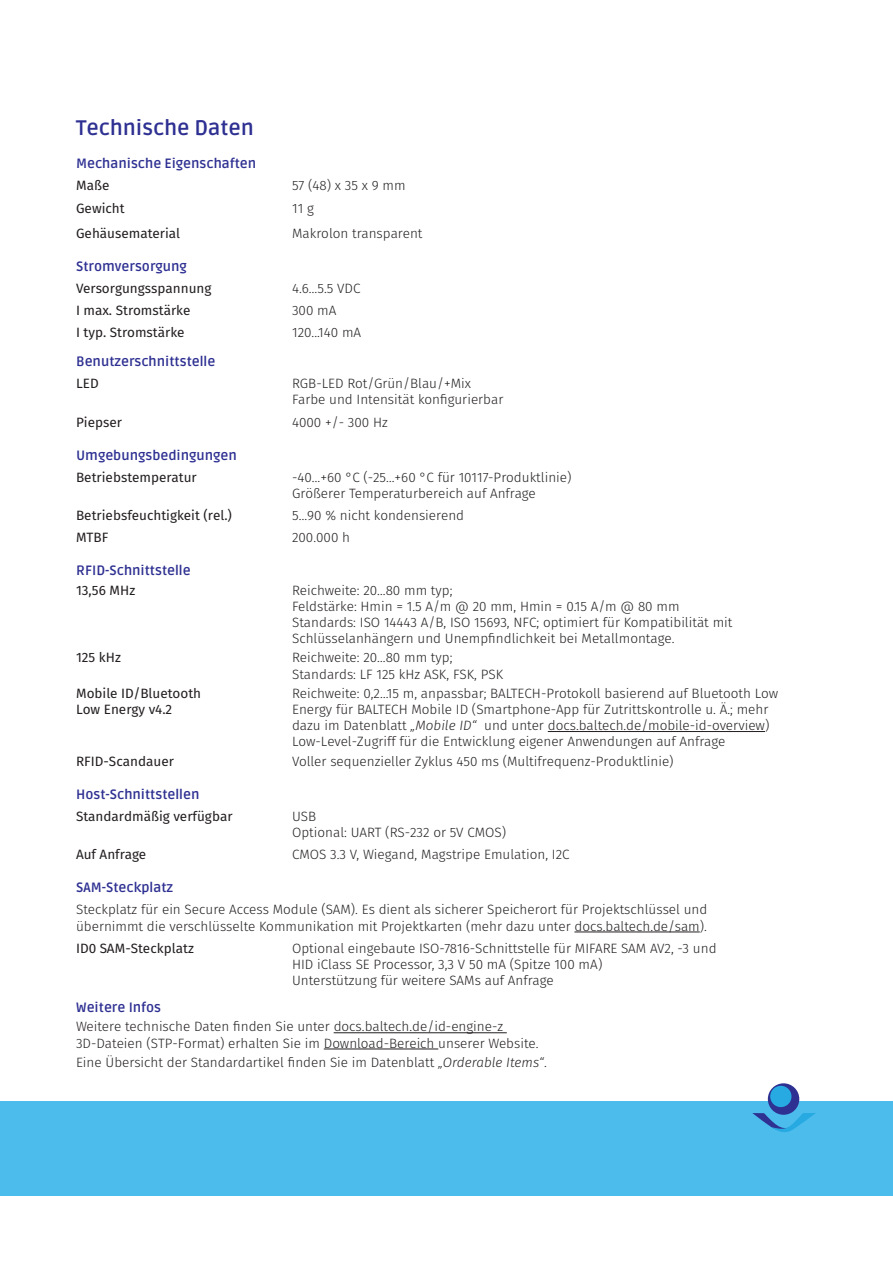
<style>
.page{position:relative;width:893px;height:1263px;background:#fff}
.page>*{position:absolute;margin:0;border:0;box-sizing:border-box;transform-origin:0 0}
.t1{font:700 21px "Ruda";color:#2e3092}
.t2{font:300 13.5px/16.2px "Fira Sans";color:#231f20}
.t3{font:13.5px "Fira Sans";color:#231f20}
.t4{font:700 13.5px "Ruda";color:#2e3092}
.s1{font-style:italic}
</style>
<div class="page">
<hr style="left:548px;top:731px;width:217px;height:1px;background:#231f20">
<hr style="left:574px;top:932px;width:126px;height:1px;background:#231f20">
<hr style="left:334px;top:1032px;width:173px;height:1px;background:#231f20">
<hr style="left:324px;top:1049px;width:114px;height:1px;background:#231f20">
<div style="left:0;top:1101px;width:893px;height:94px;background:#4cbcec"></div>
<div style="left:768px;top:1083px;width:31px;height:32px;background:#2e3092;border-radius:50%"></div>
<svg style="left:752px;top:1113px;width:64px;height:19px"></svg>
<div style="left:770px;top:1086px;width:21px;height:21px;background:#26aae1;border-radius:50%"></div>
<h1 class="t1" style="left:76px;top:116px;width:179px">Technische Daten</h1>
<p class="t4" style="left:76px;top:156px;width:182px">Mechanische Eigenschaften</p>
<p class="t3" style="left:76px;top:175px;width:35px">Maße</p>
<p class="t2" style="left:292px;top:178px;width:115px">57 (48) x 35 x 9 mm</p>
<p class="t3" style="left:76px;top:198px;width:50px">Gewicht</p>
<p class="t2" style="left:292px;top:200px;width:23px">11 g</p>
<p class="t3" style="left:76px;top:223px;width:106px">Gehäusematerial</p>
<p class="t2" style="left:292px;top:225px;width:132px">Makrolon transparent</p>
<p class="t4" style="left:76px;top:259px;width:112px">Stromversorgung</p>
<p class="t3" style="left:76px;top:278px;width:137px">Versorgungsspannung</p>
<p class="t2" style="left:292px;top:280px;width:70px">4.6…5.5 VDC</p>
<p class="t3" style="left:76px;top:300px;width:116px">I max. Stromstärke</p>
<p class="t2" style="left:292px;top:302px;width:46px">300 mA</p>
<p class="t3" style="left:76px;top:322px;width:110px">I typ. Stromstärke</p>
<p class="t2" style="left:292px;top:324px;width:71px">120...140 mA</p>
<p class="t4" style="left:76px;top:354px;width:141px">Benutzerschnittstelle</p>
<p class="t3" style="left:76px;top:373px;width:24px">LED</p>
<p class="t2" style="left:292px;top:375px;width:213px">RGB-LED Rot/Grün/Blau/+Mix<br>Farbe und Intensität konfigurierbar</p>
<p class="t3" style="left:76px;top:412px;width:48px">Piepser</p>
<p class="t2" style="left:292px;top:414px;width:97px">4000 +/- 300 Hz</p>
<p class="t4" style="left:76px;top:447px;width:162px">Umgebungsbedingungen</p>
<p class="t3" style="left:76px;top:467px;width:122px">Betriebstemperatur</p>
<p class="t2" style="left:292px;top:469px;width:281px">-40…+60 °C (-25…+60 °C für 10117-Produktlinie)<br>Größerer Temperaturbereich auf Anfrage</p>
<p class="t3" style="left:76px;top:505px;width:157px">Betriebsfeuchtigkeit (rel.)</p>
<p class="t2" style="left:292px;top:507px;width:174px">5…90 % nicht kondensierend</p>
<p class="t3" style="left:76px;top:527px;width:34px">MTBF</p>
<p class="t2" style="left:292px;top:529px;width:60px">200.000 h</p>
<p class="t4" style="left:76px;top:563px;width:116px">RFID-Schnittstelle</p>
<p class="t3" style="left:76px;top:580px;width:61px">13,56 MHz</p>
<p class="t2" style="left:292px;top:582px;width:442px">Reichweite: 20…80 mm typ;<br>Feldstärke: Hmin = 1.5 A/m @ 20 mm, Hmin = 0.15 A/m @ 80 mm Standards: ISO 14443 A/B, ISO 15693, NFC; optimiert für Kompatibilität mit Schlüsselanhängern und Unempfindlichkeit bei Metallmontage.</p>
<p class="t3" style="left:76px;top:647px;width:46px">125 kHz</p>
<p class="t2" style="left:292px;top:649px;width:212px">Reichweite: 20…80 mm typ;<br>Standards: LF 125 kHz ASK, FSK, PSK</p>
<p class="t3" style="left:76px;top:683px;width:127px">Mobile ID/Bluetooth</p>
<p class="t2" style="left:292px;top:685px;width:488px">Reichweite: 0,2…15 m, anpassbar; BALTECH-Protokoll basierend auf Bluetooth Low</p>
<p class="t3" style="left:76px;top:699px;width:98px">Low Energy v4.2</p>
<p class="t2" style="left:292px;top:701px;width:479px;text-align:justify">Energy für BALTECH Mobile ID (Smartphone-App für Zutrittskontrolle u. Ä.; mehr dazu im Datenblatt <span class="s1">„Mobile ID“</span> und unter docs.baltech.de/mobile-id-overview)<br>Low-Level-Zugriff für die Entwicklung eigener Anwendungen auf Anfrage</p>
<p class="t3" style="left:76px;top:751px;width:99px">RFID-Scandauer</p>
<p class="t2" style="left:292px;top:753px;width:383px">Voller sequenzieller Zyklus 450 ms (Multifrequenz-Produktlinie)</p>
<p class="t4" style="left:76px;top:786px;width:125px">Host-Schnittstellen</p>
<p class="t3" style="left:76px;top:806px;width:158px">Standardmäßig verfügbar</p>
<p class="t2" style="left:292px;top:808px;width:216px">USB<br>Optional: UART (RS-232 or 5V CMOS)</p>
<p class="t3" style="left:76px;top:844px;width:72px">Auf Anfrage</p>
<p class="t2" style="left:292px;top:846px;width:279px">CMOS 3.3 V, Wiegand, Magstripe Emulation, I2C</p>
<p class="t4" style="left:76px;top:880px;width:99px">SAM-Steckplatz</p>
<p class="t2" style="left:76px;top:901px;width:633px">Steckplatz für ein Secure Access Module (SAM). Es dient als sicherer Speicherort für Projektschlüssel und übernimmt die verschlüsselte Kommunikation mit Projektkarten (mehr dazu unter docs.baltech.de/sam).</p>
<p class="t3" style="left:76px;top:938px;width:119px">ID0 SAM-Steckplatz</p>
<p class="t2" style="left:292px;top:940px;width:426px">Optional eingebaute ISO-7816-Schnittstelle für MIFARE SAM AV2, -3 und<br>HID iClass SE Processor, 3,3 V 50 mA (Spitze 100 mA)<br>Unterstützung für weitere SAMs auf Anfrage</p>
<p class="t4" style="left:76px;top:1000px;width:87px">Weitere Infos</p>
<p class="t2" style="left:76px;top:1018px;width:464px">Weitere technische Daten finden Sie unter docs.baltech.de/id-engine-z<br>3D-Dateien (STP-Format) erhalten Sie im Download-Bereich unserer Website.</p>
<p class="t2" style="left:76px;top:1054px;width:472px">Eine Übersicht der Standardartikel finden Sie im Datenblatt <span class="s1">„Orderable Items“</span>.</p>
</div>
